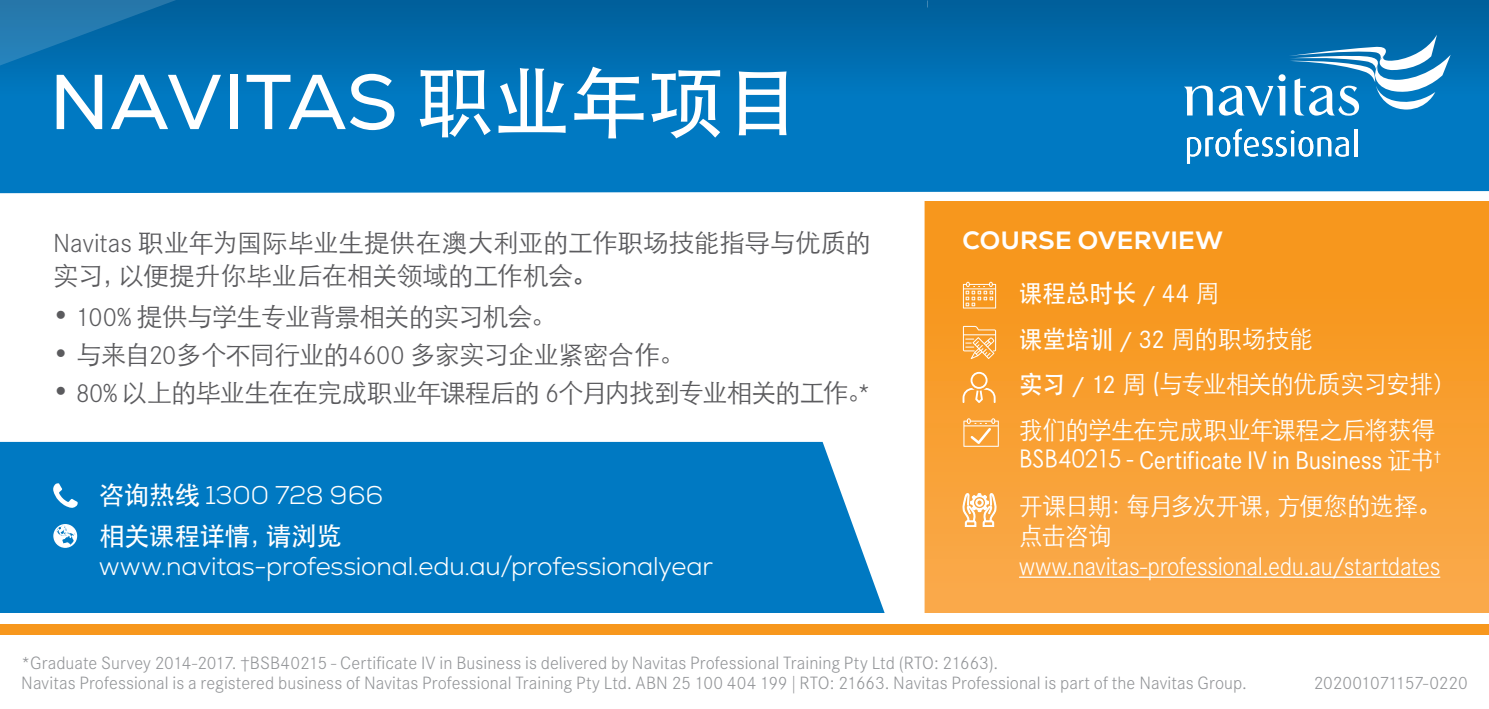
<style>
.page{position:relative;width:1489px;height:709px;background:#fff}
.page>*{position:absolute;margin:0;border:0;box-sizing:border-box;transform-origin:0 0}
.t1{font:77.5px "Nexa";letter-spacing:.005em;color:#fff}
.t2{font:300 25.5px/32.5px "ST Heiti SC";letter-spacing:-.03em;color:#5b5b5e}
.t3{font:300 25.5px "Nexa";letter-spacing:-.01em;color:#fff}
.t4{font:300 25.5px "ST Heiti SC";letter-spacing:-.05em;color:#5b5b5e}
.t5{font:500 25.5px "ST Heiti SC";letter-spacing:-.02em;color:#fff}
.t6{font:300 25px/45.5px "ST Heiti SC";letter-spacing:-.025em;color:#fff;scale:.95 1}
.t7{font:300 25px "Corporate SBQ";letter-spacing:-.015em;color:#fff;scale:.95 1}
.t8{font:25px "Corporate SBQ";letter-spacing:-.015em;color:#fff;scale:.95 1}
.t9{font:800 25px "Nexa";letter-spacing:.015em;color:#fff}
.t10{font:300 17.5px/20px "Corporate SBQ";letter-spacing:.005em;color:#939598}
.t11{font:300 17.5px "Corporate SBQ";letter-spacing:-.015em;color:#939598}
.s1{font-family:"ST Heiti SC";font-weight:500}
.s2{font-family:"Corporate SBQ"}
.s3{font-weight:500}
.s4{font-family:"Corporate SBQ";font-weight:500;font-size:22.5px}
.s5{font-family:"Corporate SBQ";font-weight:400}
.s6{font-family:"ST Heiti SC";font-weight:300}
</style>
<div class="page">
<div style="left:0;top:442px;width:885px;height:171px;background:#0079c2"></div>
<svg style="left:924px;top:201px;width:564px;height:412px;background:#f89e30"></svg>
<hr style="left:1019px;top:576px;width:420px;height:2px;background:#fff">
<div style="left:0;top:624px;width:1488px;height:10px;background:#f7971d"></div>
<div style="left:53px;top:524px;width:24px;height:24px;border:1px solid #fff;border-radius:50%"></div>
<svg style="left:54px;top:524px;width:22px;height:23px"></svg>
<svg style="left:53px;top:483px;width:25px;height:25px"></svg>
<svg style="left:0;top:0;width:1488px;height:193px;background:#0173b8"></svg>
<svg style="left:0;top:0;width:287px;height:73px;background:#0a6eab"></svg>
<svg style="left:1183px;top:86px;width:29px;height:29px"></svg>
<svg style="left:1218px;top:35px;width:232px;height:81px"></svg>
<svg style="left:1186px;top:129px;width:162px;height:35px"></svg>
<hr style="left:1353px;top:129px;width:3px;height:27px;background:#fff">
<svg style="left:962px;top:493px;width:34px;height:34px"></svg>
<svg style="left:962px;top:326px;width:34px;height:33px"></svg>
<svg style="left:962px;top:282px;width:34px;height:26px"></svg>
<svg style="left:962px;top:372px;width:33px;height:31px"></svg>
<svg style="left:963px;top:418px;width:35px;height:29px"></svg>
<h1 class="t1" style="left:50px;top:54px;width:753px">NAVITAS <span class="s1">职业年项目</span></h1>
<h2 class="t2" style="left:53px;top:224px;width:819px"><span class="s2">Navitas</span> 职业年为国际毕业生提供在澳大利亚的工作职场技能指导与优质的实习，以便提升你毕业后在相关领域的工作机会。</h2>
<h2 class="t2" style="left:53px;top:298px;width:505px"><span class="s3">•</span> <span class="s2">100%</span> 提供与学生专业背景相关的实习机会<span class="s3">。</span></h2>
<h2 class="t2" style="left:53px;top:335px;width:633px">• 与来自<span class="s2">20</span>多个不同行业的<span class="s2">4600</span> 多家实习企业紧密合作<span class="s3">。</span></h2>
<h2 class="t4" style="left:53px;top:370px;width:821px"><span class="s3">•</span> <span class="s2">80%</span> 以上的毕业生在在完成职业年课程后的 <span class="s2">6</span>个月内找到专业相关的工作<span class="s3">。</span><span class="s2">*</span></h2>
<h2 class="t3" style="left:99px;top:479px;width:286px"><span class="s1">咨询热线</span> 1300 728 966</h2>
<h2 class="t5" style="left:99px;top:521px;width:245px">相关课程详情，请浏览</h2>
<h2 class="t3" style="left:99px;top:550px;width:615px">www.navitas-professional.edu.au/professionalyear</h2>
<h3 class="t9" style="left:962px;top:224px;width:262px">COURSE OVERVIEW</h3>
<h3 class="t6" style="left:1019px;top:268px;width:461px"><span class="s3">课程总时长</span> <span class="s4">/</span> <span class="s5">44</span> 周<br><span class="s3">课堂培训</span> <span class="s4">/</span> <span class="s5">32</span> 周的职场技能<br><span class="s3">实习</span> <span class="s4">/</span> <span class="s5">12</span> 周 (与专业相关的优质实习安排）我们的学生在完成职业年课程之后将获得</h3>
<h3 class="t8" style="left:1019px;top:445px;width:445px"><span class="s6">BSB40215 -</span> Certificate IV in Business <span class="s6">证书</span><sup>†</sup></h3>
<h3 class="t6" style="left:1019px;top:488px;width:445px;line-height:30px">开课日期：每月多次开课，方便您的选择。点击咨询</h3>
<h3 class="t7" style="left:1019px;top:551px;width:445px">www.navitas-professional.edu.au/startdates</h3>
<p class="t10" style="left:21px;top:653px;width:1227px">*Graduate Survey 2014-2017. †BSB40215 - Certificate IV in Business is delivered by Navitas Professional Training Pty Ltd (RTO: 21663).<br>Navitas Professional is a registered business of Navitas Professional Training Pty Ltd. ABN 25 100 404 199 | RTO: 21663. Navitas Professional is part of the Navitas Group.</p>
<p class="t11" style="left:1313px;top:672px;width:155px">202001071157-0220</p>
</div>
